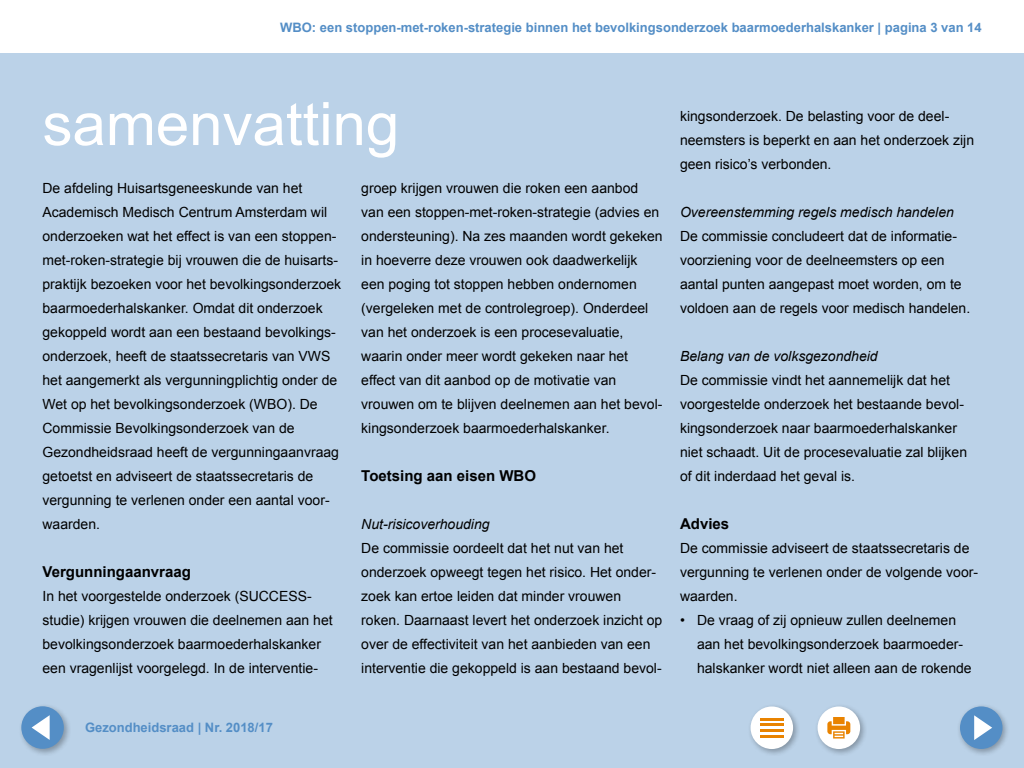
<style>
.page{position:relative;width:1024px;height:768px;background:#fff}
.page>*{position:absolute;margin:0;border:0;box-sizing:border-box;transform-origin:0 0}
.t1{font:60px "Arial";color:#fff}
.t2{font:700 15px "Arial";color:#000}
.t3{font:14px/24px "Arial";color:#000}
.t4{font:italic 14px "Arial";color:#000}
.t5{font:700 13px "Arial";color:#548ec6}
</style>
<div class="page">
<div style="left:0;top:54px;width:1024px;height:714px;background:#bbd2e8"></div>
<div style="left:814px;top:703px;width:53px;height:53px;background:#000;opacity:.3"></div>
<div style="left:818px;top:707px;width:42px;height:42px;background:#fff;border-radius:50%"></div>
<svg style="left:827px;top:717px;width:23px;height:22px"></svg>
<div style="left:747px;top:703px;width:53px;height:53px;background:#000;opacity:.3"></div>
<div style="left:751px;top:707px;width:42px;height:42px;background:#fff;border-radius:50%"></div>
<hr style="left:760px;top:718px;width:24px;height:2px;background:#e98300">
<hr style="left:760px;top:724px;width:24px;height:2px;background:#e98300">
<hr style="left:760px;top:730px;width:24px;height:2px;background:#e98300">
<hr style="left:760px;top:735px;width:24px;height:2px;background:#e98300">
<div style="left:18px;top:703px;width:53px;height:53px;background:#000;opacity:.3"></div>
<div style="left:21px;top:706px;width:43px;height:43px;background:#548ec6;border-radius:50%"></div>
<svg style="left:32px;top:715px;width:18px;height:25px"></svg>
<div style="left:957px;top:703px;width:53px;height:53px;background:#000;opacity:.3"></div>
<div style="left:960px;top:706px;width:43px;height:43px;background:#548ec6;border-radius:50%"></div>
<svg style="left:974px;top:715px;width:18px;height:25px"></svg>
<p class="t5" style="left:280px;top:19px;width:703px">WBO: een stoppen-met-roken-strategie binnen het bevolkingsonderzoek baarmoederhalskanker | pagina 3 van 14</p>
<h1 class="t1" style="left:43px;top:85px;width:358px">samenvatting</h1>
<p class="t3" style="left:43px;top:176px;width:300px">De afdeling Huisartsgeneeskunde van het Academisch Medisch Centrum Amsterdam wil onderzoeken wat het effect is van een stoppen&shy;met-roken-strategie bij vrouwen die de huisarts&shy;praktijk bezoeken voor het bevolkingsonderzoek baarmoederhalskanker. Omdat dit onderzoek gekoppeld wordt aan een bestaand bevolkings&shy;onderzoek, heeft de staatssecretaris van VWS het aangemerkt als vergunningplichtig onder de Wet op het bevolkingsonderzoek (WBO). De Commissie Bevolkingsonderzoek van de Gezondheidsraad heeft de vergunningaanvraag getoetst en adviseert de staatssecretaris de vergunning te verlenen onder een aantal voor&shy;waarden.</p>
<p class="t2" style="left:43px;top:562px;width:150px">Vergunningaanvraag</p>
<p class="t3" style="left:43px;top:584px;width:292px">In het voorgestelde onderzoek (SUCCESS&shy;studie) krijgen vrouwen die deelnemen aan het bevolkingsonderzoek baarmoederhalskanker een vragenlijst voorgelegd. In de interventie-</p>
<p class="t3" style="left:361px;top:176px;width:303px">groep krijgen vrouwen die roken een aanbod van een stoppen-met-roken-strategie (advies en ondersteuning). Na zes maanden wordt gekeken in hoeverre deze vrouwen ook daadwerkelijk een poging tot stoppen hebben ondernomen (vergeleken met de controlegroep). Onderdeel van het onderzoek is een procesevaluatie, waarin onder meer wordt gekeken naar het effect van dit aanbod op de motivatie van vrouwen om te blijven deelnemen aan het bevol&shy;kingsonderzoek baarmoederhalskanker.</p>
<p class="t2" style="left:361px;top:466px;width:176px">Toetsing aan eisen WBO</p>
<p class="t4" style="left:361px;top:515px;width:130px">Nut-risicoverhouding</p>
<p class="t3" style="left:361px;top:536px;width:303px">De commissie oordeelt dat het nut van het onderzoek opweegt tegen het risico. Het onder&shy;zoek kan ertoe leiden dat minder vrouwen roken. Daarnaast levert het onderzoek inzicht op over de effectiviteit van het aanbieden van een interventie die gekoppeld is aan bestaand bevol-</p>
<p class="t3" style="left:680px;top:104px;width:296px">kingsonderzoek. De belasting voor de deel&shy;neemsters is beperkt en aan het onderzoek zijn geen risico’s verbonden.</p>
<p class="t4" style="left:680px;top:203px;width:275px">Overeenstemming regels medisch handelen</p>
<p class="t3" style="left:680px;top:224px;width:292px">De commissie concludeert dat de informatie&shy;voorziening voor de deelneemsters op een aantal punten aangepast moet worden, om te voldoen aan de regels voor medisch handelen.</p>
<p class="t4" style="left:680px;top:347px;width:199px">Belang van de volksgezondheid</p>
<p class="t3" style="left:680px;top:368px;width:289px">De commissie vindt het aannemelijk dat het voorgestelde onderzoek het bestaande bevol&shy;kingsonderzoek naar baarmoederhalskanker niet schaadt. Uit de procesevaluatie zal blijken of dit inderdaad het geval is.</p>
<p class="t2" style="left:680px;top:514px;width:51px">Advies</p>
<p class="t3" style="left:680px;top:536px;width:300px">De commissie adviseert de staatssecretaris de vergunning te verlenen onder de volgende voor&shy;waarden.</p>
<p class="t3" style="left:697px;top:608px;width:276px;text-indent:-17px">• De vraag of zij opnieuw zullen deelnemen aan het bevolkingsonderzoek baarmoeder&shy;halskanker wordt niet alleen aan de rokende</p>
<p class="t5" style="left:85px;top:719px;width:189px">Gezondheidsraad | Nr. 2018/17</p>
</div>
